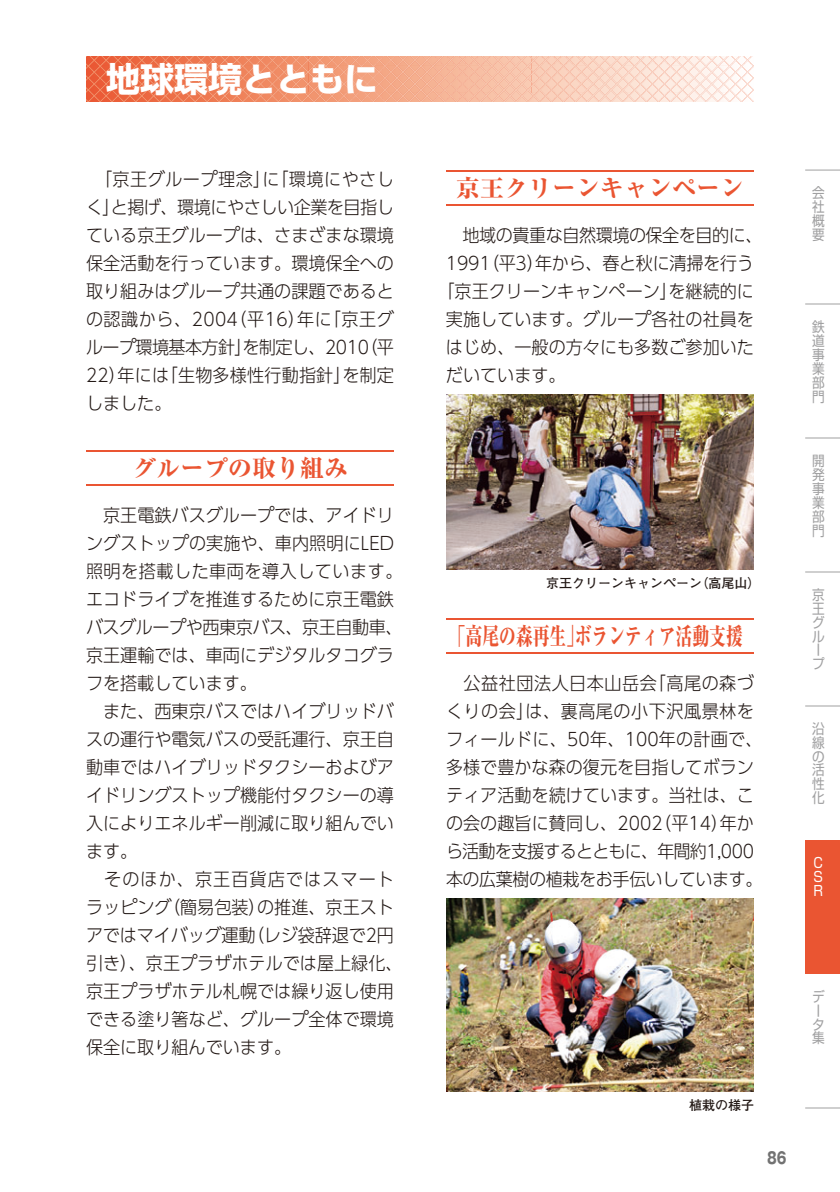
<style>
.page{position:relative;width:840px;height:1192px;background:#fff}
.page>*{position:absolute;margin:0;border:0;box-sizing:border-box;transform-origin:0 0}
.t1{font:700 34px "UD Shin Go Pro";color:#fff}
.t2{font:800 24px "Ryumin Pro";color:#ea5532}
.t3{font:800 24px "Ryumin Pro";color:#ea5532;scale:.7 1}
.t4{font:300 18px/28px "UD Shin Go Pro";color:#231916;text-align:justify;scale:.95 1}
.t5{font:300 18px "UD Shin Go Pro";letter-spacing:-.025em;color:#231916;scale:.95 1}
.t6{font:700 16px "Gothic MB101 Pr 6 N";color:#727272;scale:.8 1}
.t7{font:14px/14px "Shin Go Pr 6 Regular 90 pv RKSJ V";color:#a0a0a1;text-align:justify;scale:.9 1}
.t8{font:14px/14px "Shin Go Pr 6 Regular 90 pv RKSJ V";color:#fff;text-align:justify;scale:.9 1}
.t9{font:700 13px "Futo Go B101 Pro";color:#231916}
</style>
<div class="page">
<svg style="left:86px;top:56px;width:668px;height:46px;background:#f4ae92"></svg>
<div style="left:805px;top:840px;width:35px;height:134px;background:#ea5532"></div>
<hr style="left:805px;top:572px;width:35px;height:1px;background:#a0a0a1">
<hr style="left:805px;top:706px;width:35px;height:1px;background:#a0a0a1">
<hr style="left:805px;top:304px;width:35px;height:1px;background:#a0a0a1">
<hr style="left:805px;top:170px;width:35px;height:1px;background:#a0a0a1">
<hr style="left:805px;top:438px;width:35px;height:1px;background:#a0a0a1">
<hr style="left:805px;top:1108px;width:35px;height:1px;background:#a0a0a1">
<img style="left:446px;top:394px;width:308px;height:176px">
<hr style="left:446px;top:170px;width:308px;height:2px;background:#ea5532">
<hr style="left:446px;top:204px;width:308px;height:2px;background:#ea5532">
<img style="left:446px;top:898px;width:308px;height:194px">
<hr style="left:446px;top:618px;width:308px;height:2px;background:#ea5532">
<hr style="left:446px;top:652px;width:308px;height:2px;background:#ea5532">
<hr style="left:86px;top:450px;width:308px;height:2px;background:#ea5532">
<hr style="left:86px;top:484px;width:308px;height:2px;background:#ea5532">
<h1 class="t1" style="left:106px;top:66px;width:273px">地球環境とともに</h1>
<p class="t4" style="left:86px;top:168px;width:326px;text-indent:9px">「京王グループ理念」に「環境にやさしく」と掲げ、環境にやさしい企業を目指している京王グループは、さまざまな環境保全活動を行っています。環境保全への取り組みはグループ共通の課題であるとの認識から、2004（平16）年に「京王グループ環境基本方針」を制定し、2010（平22）年には「生物多様性行動指針」を制定しました。</p>
<h2 class="t2" style="left:132px;top:459px;width:217px">グループの取り組み</h2>
<p class="t4" style="left:86px;top:504px;width:335px;text-align:left;text-indent:17px">京王電鉄バスグループでは、アイドリングストップの実施や、車内照明にLED照明を搭載した車両を導入しています。エコドライブを推進するために京王電鉄バスグループや西東京バス、京王自動車、京王運輸では、車両にデジタルタコグラフを搭載しています。</p>
<p class="t4" style="left:86px;top:700px;width:326px;text-indent:17px">また、西東京バスではハイブリッドバスの運行や電気バスの受託運行、京王自動車ではハイブリッドタクシーおよびアイドリングストップ機能付タクシーの導入によりエネルギー削減に取り組んでいます。</p>
<p class="t4" style="left:86px;top:868px;width:335px;text-align:left;text-indent:18px">そのほか、京王百貨店ではスマートラッピング（簡易包装）の推進、京王ストアではマイバッグ運動（レジ袋辞退で2円引き）、京王プラザホテルでは屋上緑化、京王プラザホテル札幌では繰り返し使用できる塗り箸など、グループ全体で環境保全に取り組んでいます。</p>
<h2 class="t2" style="left:456px;top:179px;width:289px">京王クリーンキャンペーン</h2>
<p class="t5" style="left:463px;top:228px;width:317px">地域の貴重な自然環境の保全を目的に、</p>
<p class="t4" style="left:446px;top:252px;width:326px">1991（平3）年から、春と秋に清掃を行う</p>
<p class="t4" style="left:437px;top:280px;width:335px">「京王クリーンキャンペーン」を継続的に</p>
<p class="t4" style="left:446px;top:308px;width:326px">実施しています。グループ各社の社員を</p>
<p class="t4" style="left:446px;top:336px;width:326px">はじめ、一般の方々にも多数ご参加いた</p>
<p class="t4" style="left:446px;top:364px;width:127px">だいています。</p>
<p class="t9" style="left:546px;top:579px;width:216px">京王クリーンキャンペーン（高尾山）</p>
<h2 class="t3" style="left:449px;top:627px;width:421px">「高尾の森再生」ボランティア活動支援</h2>
<p class="t4" style="left:446px;top:672px;width:335px;text-align:center">公益社団法人日本山岳会「高尾の森づ<br>くりの会」は、裏高尾の小下沢風景林をフィールドに、50年、100年の計画で、多様で豊かな森の復元を目指してボランティア活動を続けています。当社は、この会の趣旨に賛同し、2002（平14）年から活動を支援するとともに、年間約1,000本の広葉樹の植栽をお手伝いしています。</p>
<p class="t7" style="left:812px;top:188px;width:15px">会社概要</p>
<p class="t7" style="left:812px;top:322px;width:15px">鉄道事業部門</p>
<p class="t7" style="left:812px;top:456px;width:15px">開発事業部門</p>
<p class="t7" style="left:812px;top:590px;width:15px;text-align:left">京王グループ</p>
<p class="t7" style="left:812px;top:724px;width:15px">沿線の活性化</p>
<p class="t8" style="left:814px;top:858px;width:12px">C S R</p>
<p class="t9" style="left:689px;top:1101px;width:66px">植栽の様子</p>
<p class="t6" style="left:767px;top:1152px;width:26px">86</p>
<p class="t7" style="left:812px;top:992px;width:15px;text-align:left">データ集</p>
</div>
